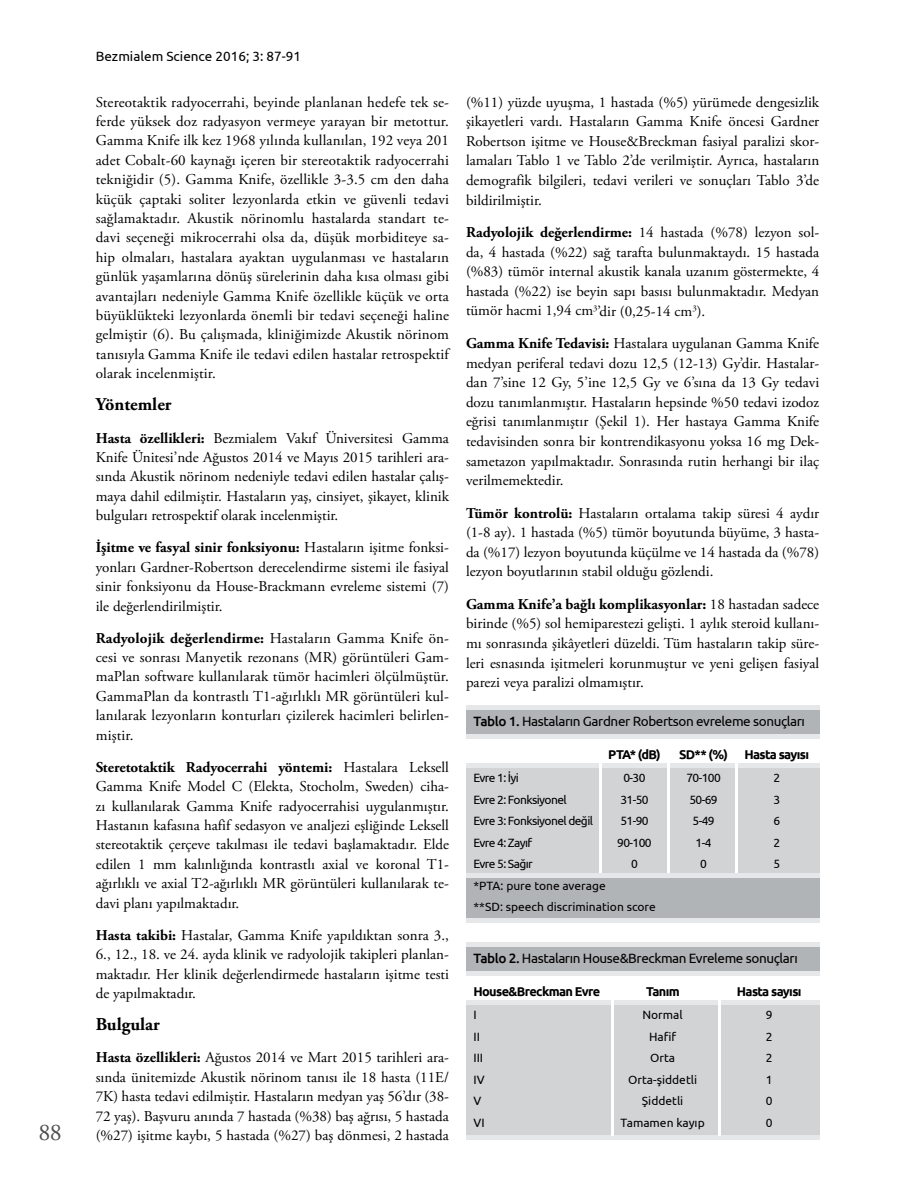
<style>
.page{position:relative;width:915px;height:1191px;background:#fff}
.page>*{position:absolute;margin:0;border:0;box-sizing:border-box;transform-origin:0 0}
.t1{font:24px "Adobe Garamond Pro";color:#4d4d4f}
.t2{font:700 18px "Adobe Garamond Pro";color:#000}
.t3{font:15px/19.4px "Adobe Garamond Pro";color:#000;text-align:justify}
.t4{font:13.5px "Ubuntu";letter-spacing:-.03em;color:#000}
.t5{font:13.5px "Ubuntu";color:#000}
.t6{font:700 12.75px "Ubuntu";letter-spacing:-.05em;color:#000}
.t7{font:12px/21.5px "Ubuntu";color:#000}
.t8{font:12px "Ubuntu";letter-spacing:-.05em;color:#000}
.s1{font-weight:700}
.s2{font-weight:500}
</style>
<div class="page">
<div style="left:466px;top:709px;width:353px;height:25px;background:#b1b4b6"></div>
<div style="left:466px;top:767px;width:353px;height:151px;background:#d1d3d4"></div>
<hr style="left:466px;top:734px;width:353px;height:4px;background:#e6e7e8">
<hr style="left:466px;top:705px;width:353px;height:4px;background:#e6e7e8">
<hr style="left:466px;top:763px;width:353px;height:4px;background:#e6e7e8">
<hr style="left:466px;top:918px;width:353px;height:4px;background:#e6e7e8">
<hr style="left:466px;top:873px;width:353px;height:4px;background:#e6e7e8">
<hr style="left:599px;top:748px;width:2px;height:125px;background:#fff">
<hr style="left:667px;top:748px;width:2px;height:125px;background:#fff">
<hr style="left:735px;top:748px;width:2px;height:125px;background:#fff">
<div style="left:466px;top:878px;width:353px;height:39px;background:#b1b4b6"></div>
<div style="left:465px;top:946px;width:354px;height:25px;background:#b1b4b6"></div>
<div style="left:465px;top:1003px;width:354px;height:133px;background:#d1d3d4"></div>
<div style="left:465px;top:971px;width:354px;height:5px;background:#e6e7e8"></div>
<hr style="left:465px;top:942px;width:354px;height:4px;background:#e6e7e8">
<hr style="left:465px;top:1000px;width:354px;height:4px;background:#e6e7e8">
<div style="left:465px;top:1135px;width:354px;height:5px;background:#e6e7e8"></div>
<hr style="left:611px;top:986px;width:2px;height:149px;background:#fff">
<hr style="left:717px;top:986px;width:3px;height:149px;background:#fff">
<h1 class="t1" style="left:38px;top:1118px;width:25px">88</h1>
<p class="t5" style="left:96px;top:48px;width:207px">Bezmialem Science 2016; 3: 87-91</p>
<p class="t3" style="left:96px;top:93px;width:354px">Stereotaktik radyocerrahi, beyinde planlanan hedefe tek se&shy;ferde yüksek doz radyasyon vermeye yarayan bir metottur.<br>Gamma Knife ilk kez 1968 yılında kullanılan, 192 veya 201 adet Cobalt-60 kaynağı içeren bir stereotaktik radyocerrahi tekniğidir (5). Gamma Knife, özellikle 3-3.5 cm den daha küçük çaptaki soliter lezyonlarda etkin ve güvenli tedavi sağlamaktadır. Akustik nörinomlu hastalarda standart te&shy;davi seçeneği mikrocerrahi olsa da, düşük morbiditeye sa&shy;hip olmaları, hastalara ayaktan uygulanması ve hastaların günlük yaşamlarına dönüş sürelerinin daha kısa olması gibi avantajları nedeniyle Gamma Knife özellikle küçük ve orta büyüklükteki lezyonlarda önemli bir tedavi seçeneği haline gelmiştir (6). Bu çalışmada, kliniğimizde Akustik nörinom tanısıyla Gamma Knife ile tedavi edilen hastalar retrospektif olarak incelenmiştir.</p>
<p class="t2" style="left:96px;top:394px;width:77px">Yöntemler</p>
<p class="t3" style="left:96px;top:428px;width:354px"><span class="s1">Hasta özellikleri:</span> Bezmialem Vakıf Üniversitesi Gamma Knife Ünitesi’nde Ağustos 2014 ve Mayıs 2015 tarihleri ara&shy;sında Akustik nörinom nedeniyle tedavi edilen hastalar çalış&shy;maya dahil edilmiştir. Hastaların yaş, cinsiyet, şikayet, klinik bulguları retrospektif olarak incelenmiştir.</p>
<p class="t3" style="left:96px;top:538px;width:354px"><span class="s1">İşitme ve fasyal sinir fonksiyonu:</span> Hastaların işitme fonksi&shy;yonları Gardner-Robertson derecelendirme sistemi ile fasiyal sinir fonksiyonu da House-Brackmann evreleme sistemi (7) ile değerlendirilmiştir.</p>
<p class="t3" style="left:96px;top:629px;width:354px"><span class="s1">Radyolojik değerlendirme:</span> Hastaların Gamma Knife ön&shy;cesi ve sonrası Manyetik rezonans (MR) görüntüleri Gam&shy;maPlan software kullanılarak tümör hacimleri ölçülmüştür.<br>GammaPlan da kontrastlı T1-ağırlıklı MR görüntüleri kul&shy;lanılarak lezyonların konturları çizilerek hacimleri belirlen&shy;miştir.</p>
<p class="t3" style="left:96px;top:758px;width:354px"><span class="s1">Steretotaktik Radyocerrahi yöntemi:</span> Hastalara Leksell Gamma Knife Model C (Elekta, Stocholm, Sweden) ciha&shy;zı kullanılarak Gamma Knife radyocerrahisi uygulanmıştır.<br>Hastanın kafasına hafif sedasyon ve analjezi eşliğinde Leksell stereotaktik çerçeve takılması ile tedavi başlamaktadır. Elde edilen 1 mm kalınlığında kontrastlı axial ve koronal T1- ağırlıklı ve axial T2-ağırlıklı MR görüntüleri kullanılarak te&shy;davi planı yapılmaktadır.</p>
<p class="t3" style="left:96px;top:926px;width:354px"><span class="s1">Hasta takibi:</span> Hastalar, Gamma Knife yapıldıktan sonra 3., 6., 12., 18. ve 24. ayda klinik ve radyolojik takipleri planlan&shy;maktadır. Her klinik değerlendirmede hastaların işitme testi de yapılmaktadır.</p>
<p class="t2" style="left:96px;top:1014px;width:66px">Bulgular</p>
<p class="t3" style="left:96px;top:1048px;width:354px"><span class="s1">Hasta özellikleri:</span> Ağustos 2014 ve Mart 2015 tarihleri ara&shy;sında ünitemizde Akustik nörinom tanısı ile 18 hasta (11E/ 7K) hasta tedavi edilmiştir. Hastaların medyan yaş 56’dır (38- 72 yaş). Başvuru anında 7 hastada (%38) baş ağrısı, 5 hastada (%27) işitme kaybı, 5 hastada (%27) baş dönmesi, 2 hastada</p>
<p class="t3" style="left:466px;top:92px;width:354px">(%11) yüzde uyuşma, 1 hastada (%5) yürümede dengesizlik şikayetleri vardı. Hastaların Gamma Knife öncesi Gardner Robertson işitme ve House&amp;Breckman fasiyal paralizi skor&shy;lamaları Tablo 1 ve Tablo 2’de verilmiştir. Ayrıca, hastaların demografik bilgileri, tedavi verileri ve sonuçları Tablo 3’de bildirilmiştir.</p>
<p class="t3" style="left:466px;top:223px;width:354px"><span class="s1">Radyolojik değerlendirme:</span> 14 hastada (%78) lezyon sol&shy;da, 4 hastada (%22) sağ tarafta bulunmaktaydı. 15 hastada (%83) tümör internal akustik kanala uzanım göstermekte, 4 hastada (%22) ise beyin sapı basısı bulunmaktadır. Medyan tümör hacmi 1,94 cm<sup>3</sup>’dir (0,25-14 cm<sup>3</sup>).</p>
<p class="t3" style="left:466px;top:334px;width:354px"><span class="s1">Gamma Knife Tedavisi:</span> Hastalara uygulanan Gamma Knife medyan periferal tedavi dozu 12,5 (12-13) Gy’dir. Hastalar&shy;dan 7’sine 12 Gy, 5’ine 12,5 Gy ve 6’sına da 13 Gy tedavi dozu tanımlanmıştır. Hastaların hepsinde %50 tedavi izodoz eğrisi tanımlanmıştır (Şekil 1). Her hastaya Gamma Knife tedavisinden sonra bir kontrendikasyonu yoksa 16 mg Dek&shy;sametazon yapılmaktadır. Sonrasında rutin herhangi bir ilaç verilmemektedir.</p>
<p class="t3" style="left:466px;top:503px;width:354px"><span class="s1">Tümör kontrolü:</span> Hastaların ortalama takip süresi 4 aydır (1-8 ay). 1 hastada (%5) tümör boyutunda büyüme, 3 hasta&shy;da (%17) lezyon boyutunda küçülme ve 14 hastada da (%78) lezyon boyutlarının stabil olduğu gözlendi.</p>
<p class="t3" style="left:466px;top:595px;width:354px"><span class="s1">Gamma Knife’a bağlı komplikasyonlar:</span> 18 hastadan sadece birinde (%5) sol hemiparestezi gelişti. 1 aylık steroid kullanı&shy;mı sonrasında şikâyetleri düzeldi. Tüm hastaların takip süre&shy;leri esnasında işitmeleri korunmuştur ve yeni gelişen fasiyal parezi veya paralizi olmamıştır.</p>
<p class="t4" style="left:473px;top:713px;width:333px"><span class="s2">Tablo 1.</span> Hastaların Gardner Robertson evreleme sonuçları</p>
<p class="t6" style="left:608px;top:746px;width:54px">PTA* (dB)</p>
<p class="t6" style="left:678px;top:746px;width:50px">SD** (%)</p>
<p class="t6" style="left:744px;top:746px;width:66px">Hasta sayısı</p>
<p class="t7" style="left:473px;top:767px;width:47px">Evre 1: İyi</p>
<p class="t7" style="left:623px;top:767px;width:24px">0-30</p>
<p class="t7" style="left:686px;top:767px;width:36px">70-100</p>
<p class="t7" style="left:773px;top:767px;width:8px">2</p>
<p class="t8" style="left:473px;top:792px;width:95px">Evre 2: Fonksiyonel</p>
<p class="t7" style="left:620px;top:788px;width:30px">31-50</p>
<p class="t7" style="left:689px;top:788px;width:30px">50-69</p>
<p class="t7" style="left:773px;top:788px;width:8px">3</p>
<p class="t8" style="left:473px;top:813px;width:121px">Evre 3: Fonksiyonel değil</p>
<p class="t7" style="left:620px;top:810px;width:30px">51-90</p>
<p class="t7" style="left:692px;top:810px;width:24px">5-49</p>
<p class="t7" style="left:773px;top:810px;width:8px">6</p>
<p class="t8" style="left:473px;top:835px;width:60px">Evre 4: Zayıf</p>
<p class="t7" style="left:617px;top:831px;width:36px">90-100</p>
<p class="t7" style="left:695px;top:831px;width:17px">1-4</p>
<p class="t7" style="left:773px;top:831px;width:8px">2</p>
<p class="t8" style="left:473px;top:856px;width:61px">Evre 5: Sağır</p>
<p class="t7" style="left:631px;top:853px;width:8px">0</p>
<p class="t7" style="left:700px;top:853px;width:8px">0</p>
<p class="t7" style="left:773px;top:853px;width:8px">5</p>
<p class="t7" style="left:473px;top:874px;width:184px">*PTA: pure tone average<br>**SD: speech discrimination score</p>
<p class="t4" style="left:473px;top:950px;width:325px"><span class="s2">Tablo 2.</span> Hastaların House&amp;Breckman Evreleme sonuçları</p>
<p class="t6" style="left:473px;top:983px;width:128px">House&amp;Breckman Evre</p>
<p class="t6" style="left:646px;top:983px;width:35px">Tanım</p>
<p class="t6" style="left:736px;top:983px;width:66px">Hasta sayısı</p>
<p class="t7" style="left:473px;top:1004px;width:5px">I</p>
<p class="t7" style="left:642px;top:1004px;width:42px">Normal</p>
<p class="t7" style="left:765px;top:1004px;width:8px">9</p>
<p class="t7" style="left:473px;top:1025px;width:8px">II</p>
<p class="t7" style="left:649px;top:1025px;width:29px">Hafif</p>
<p class="t7" style="left:765px;top:1025px;width:8px">2</p>
<p class="t7" style="left:473px;top:1047px;width:11px">III</p>
<p class="t7" style="left:650px;top:1047px;width:27px">Orta</p>
<p class="t7" style="left:765px;top:1047px;width:8px">2</p>
<p class="t7" style="left:473px;top:1068px;width:13px">IV</p>
<p class="t7" style="left:628px;top:1068px;width:71px">Orta-şiddetli</p>
<p class="t7" style="left:765px;top:1068px;width:8px">1</p>
<p class="t7" style="left:473px;top:1090px;width:9px">V</p>
<p class="t7" style="left:641px;top:1090px;width:43px">Şiddetli</p>
<p class="t7" style="left:765px;top:1090px;width:8px">0</p>
<p class="t7" style="left:473px;top:1111px;width:13px">VI</p>
<p class="t7" style="left:620px;top:1111px;width:86px">Tamamen kayıp</p>
<p class="t7" style="left:765px;top:1111px;width:8px">0</p>
</div>
